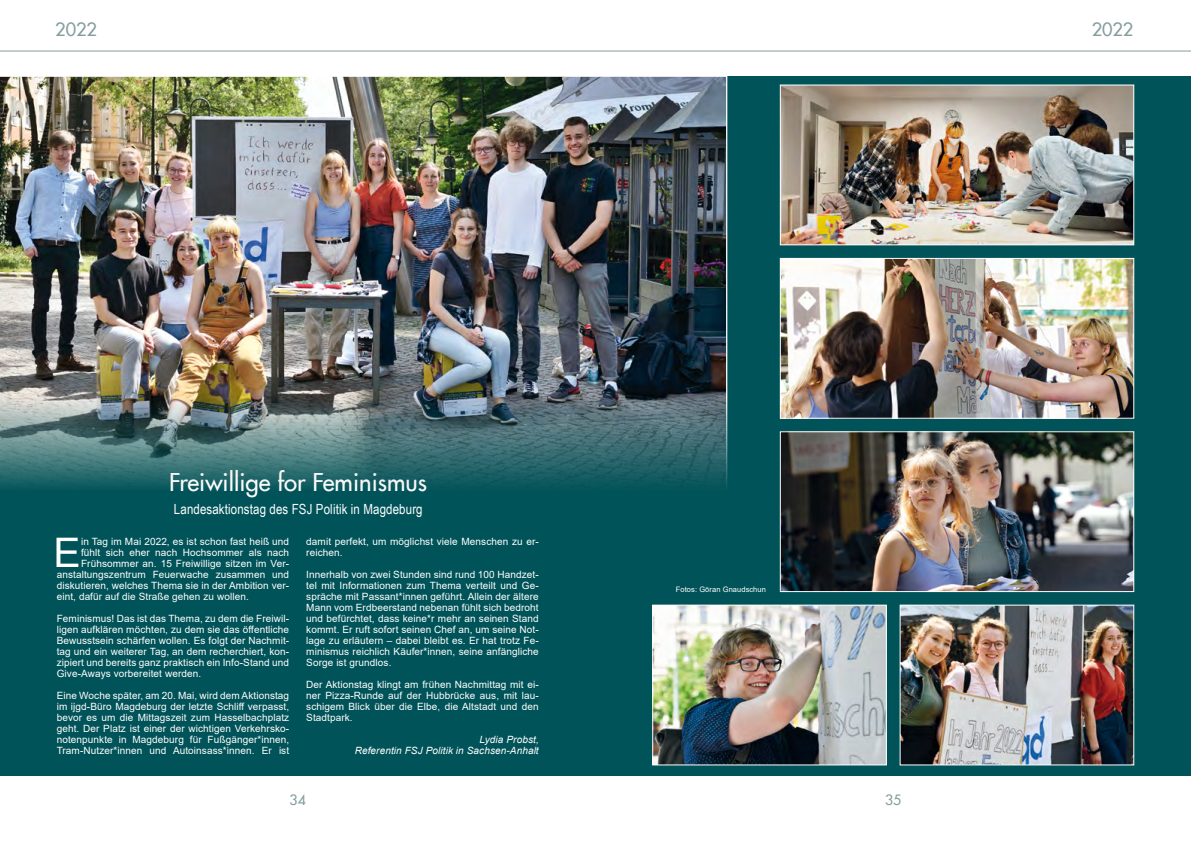
<style>
.page{position:relative;width:1191px;height:842px;background:#fff}
.page>*{position:absolute;margin:0;border:0;box-sizing:border-box;transform-origin:0 0}
.t1{font:40.7px "Arial";color:#fff}
.t2{font:500 24px "Futura Com";color:#fff}
.t3{font:500 18px "Futura Com";color:#859e9d}
.t4{font:14px "Arial Narrow";letter-spacing:.01em;color:#fff}
.t5{font:500 14px "Futura Com";color:#859e9d}
.t6{font:10px/11px "Arial";letter-spacing:.01em;color:#fff;text-align:justify}
.t7{font:italic 10px/11px "Arial";letter-spacing:.01em;color:#fff;text-align:right}
.t8{font:7.5px "Arial";letter-spacing:.01em;color:#fff}
</style>
<div class="page">
<hr style="left:0;top:51px;width:1191px;height:1px;background:#859e9d">
<div style="left:0;top:76px;width:1191px;height:699px;background:#005358"></div>
<img style="left:782px;top:87px;width:350px;height:156px">
<div style="left:780px;top:85px;width:354px;height:160px;border:1px solid #fff"></div>
<img style="left:782px;top:260px;width:350px;height:157px">
<div style="left:780px;top:258px;width:354px;height:161px;border:1px solid #fff"></div>
<img style="left:782px;top:433px;width:350px;height:157px">
<div style="left:780px;top:431px;width:354px;height:161px;border:1px solid #fff"></div>
<img style="left:901px;top:607px;width:231px;height:156px">
<div style="left:899px;top:605px;width:235px;height:160px;border:1px solid #fff"></div>
<img style="left:0;top:76px;width:727px;height:411px">
<img style="left:654px;top:607px;width:231px;height:156px">
<div style="left:652px;top:605px;width:235px;height:160px;border:1px solid #fff"></div>
<h3 class="t3" style="left:55px;top:16px;width:43px">2022</h3>
<h3 class="t3" style="left:1091px;top:16px;width:43px">2022</h3>
<h2 class="t2" style="left:169px;top:464px;width:259px">Freiwillige for Feminismus</h2>
<h3 class="t4" style="left:174px;top:499px;width:250px">Landesaktionstag des FSJ Politik in Magdeburg</h3>
<h1 class="t1" style="left:53px;top:525px;width:29px">E</h1>
<p class="t6" style="left:81px;top:536px;width:210px">in Tag im Mai 2022, es ist schon fast heiß und</p>
<p class="t6" style="left:81px;top:547px;width:210px">fühlt sich eher nach Hochsommer als nach</p>
<p class="t6" style="left:81px;top:558px;width:210px">Frühsommer an. 15 Freiwillige sitzen im Ver-</p>
<p class="t6" style="left:57px;top:569px;width:234px">anstaltungszentrum Feuerwache zusammen und</p>
<p class="t6" style="left:57px;top:580px;width:234px">diskutieren, welches Thema sie in der Ambition ver-</p>
<p class="t6" style="left:57px;top:591px;width:194px">eint, dafür auf die Straße gehen zu wollen.</p>
<p class="t6" style="left:57px;top:613px;width:234px">Feminismus! Das ist das Thema, zu dem die Freiwil&shy;ligen aufklären möchten, zu dem sie das öffentliche Bewusstsein schärfen wollen. Es folgt der Nachmit&shy;tag und ein weiterer Tag, an dem recherchiert, kon&shy;zipiert und bereits ganz praktisch ein Info-Stand und Give-Aways vorbereitet werden.</p>
<p class="t6" style="left:57px;top:690px;width:234px">Eine Woche später, am 20. Mai, wird dem Aktionstag im ijgd-Büro Magdeburg der letzte Schliff verpasst, bevor es um die Mittagszeit zum Hasselbachplatz geht. Der Platz ist einer der wichtigen Verkehrsko&shy;notenpunkte in Magdeburg für Fußgänger*innen, Tram-Nutzer*innen und Autoinsass*innen. Er ist</p>
<p class="t6" style="left:306px;top:536px;width:234px">damit perfekt, um möglichst viele Menschen zu er&shy;reichen.</p>
<p class="t6" style="left:306px;top:569px;width:234px">Innerhalb von zwei Stunden sind rund 100 Handzet&shy;tel mit Informationen zum Thema verteilt und Ge&shy;spräche mit Passant*innen geführt. Allein der ältere Mann vom Erdbeerstand nebenan fühlt sich bedroht und befürchtet, dass keine*r mehr an seinen Stand kommt. Er ruft sofort seinen Chef an, um seine Not&shy;lage zu erläutern – dabei bleibt es. Er hat trotz Fe&shy;minismus reichlich Käufer*innen, seine anfängliche Sorge ist grundlos.</p>
<p class="t6" style="left:306px;top:679px;width:234px">Der Aktionstag klingt am frühen Nachmittag mit ei&shy;ner Pizza-Runde auf der Hubbrücke aus, mit lau&shy;schigem Blick über die Elbe, die Altstadt und den Stadtpark.</p>
<p class="t7" style="left:355px;top:734px;width:185px">Lydia Probst,<br>Referentin FSJ Politik in Sachsen-Anhalt</p>
<p class="t8" style="left:676px;top:584px;width:92px">Fotos: Göran Gnaudschun</p>
<h3 class="t5" style="left:290px;top:790px;width:18px">34</h3>
<h3 class="t5" style="left:885px;top:790px;width:18px">35</h3>
</div>
